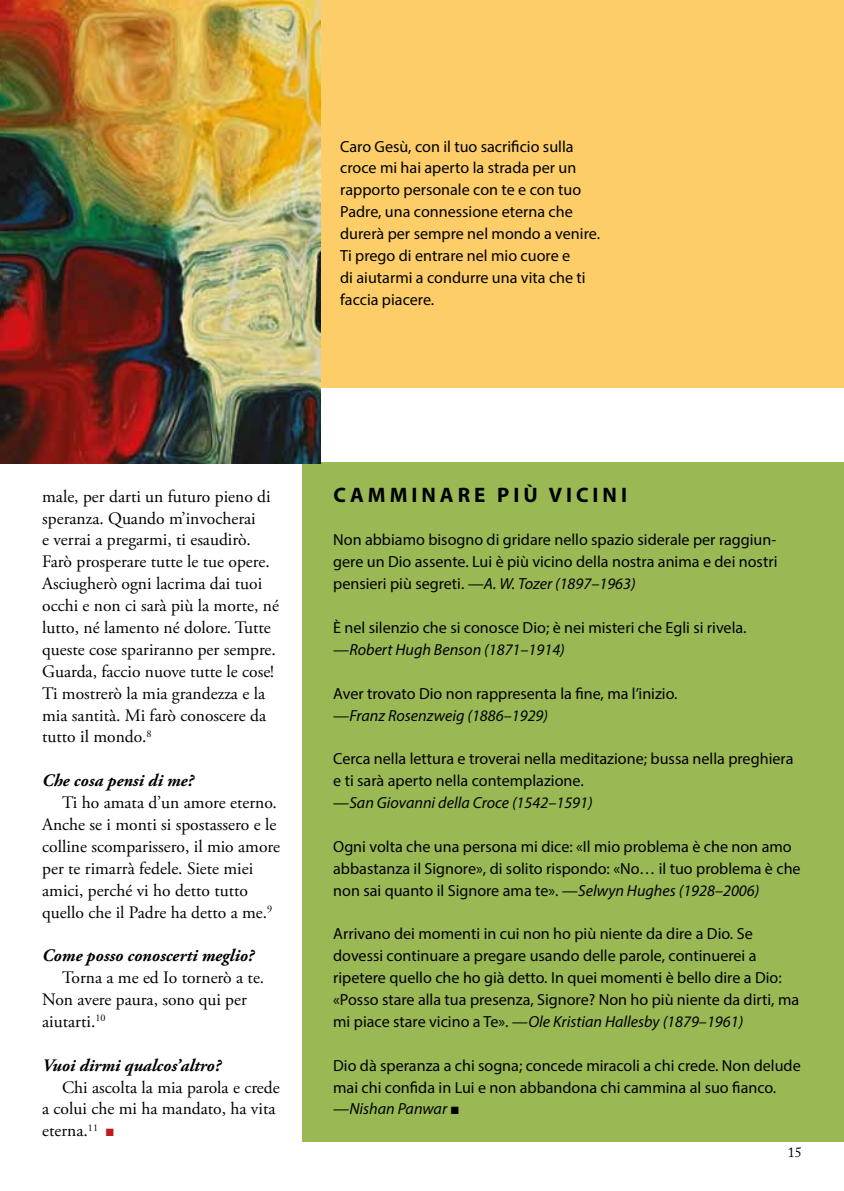
<style>
.page{position:relative;width:844px;height:1191px;background:#fff}
.page>*{position:absolute;margin:0;border:0;box-sizing:border-box;transform-origin:0 0}
.t1{font:700 21px "Myriad Pro";letter-spacing:.19em;color:#000}
.t2{font:17.5px/21.9px "Adobe Garamond Pro";color:#000}
.t3{font:italic 700 17.5px "Adobe Garamond Pro";color:#000}
.t4{font:16.1px/21.9px "Myriad Pro";color:#000}
.t5{font:italic 16.1px "Myriad Pro";color:#000}
.t6{font:14px "Adobe Caslon Pro";color:#000}
.s1{font-family:"Arial";font-size:15.75px;color:#be1823}
.s2{font-style:italic}
.s3{font-family:"Arial";font-size:15.75px}
</style>
<div class="page">
<div style="left:320px;top:0;width:523px;height:387px;background:#fdcd68"></div>
<div style="left:302px;top:462px;width:541px;height:679px;background:#9ab954"></div>
<img style="left:0;top:0;width:320px;height:463px">
<p class="t4" style="left:340px;top:135px;width:261px">Caro Gesù, con il tuo sacrificio sulla croce mi hai aperto la strada per un rapporto personale con te e con tuo<br>Padre, una connessione eterna che durerà per sempre nel mondo a venire.<br>Ti prego di entrare nel mio cuore e<br>di aiutarmi a condurre una vita che ti faccia piacere.</p>
<p class="t2" style="left:42px;top:486px;width:238px">male, per darti un futuro pieno di speranza. Quando m’invocherai<br>e verrai a pregarmi, ti esaudirò.<br>Farò prosperare tutte le tue opere.<br>Asciugherò ogni lacrima dai tuoi occhi e non ci sarà più la morte, né lutto, né lamento né dolore. Tutte queste cose spariranno per sempre.<br>Guarda, faccio nuove tutte le cose!<br>Ti mostrerò la mia grandezza e la mia santità. Mi farò conoscere da tutto il mondo.<sup>8</sup></p>
<p class="t3" style="left:42px;top:770px;width:153px">Che cosa pensi di me?</p>
<p class="t2" style="left:42px;top:792px;width:239px;text-indent:20px">Ti ho amata d’un amore eterno.<br>Anche se i monti si spostassero e le colline scomparissero, il mio amore per te rimarrà fedele. Siete miei amici, perché vi ho detto tutto quello che il Padre ha detto a me.<sup>9</sup></p>
<p class="t3" style="left:42px;top:945px;width:213px">Come posso conoscerti meglio?</p>
<p class="t2" style="left:42px;top:967px;width:223px;text-indent:20px">Torna a me ed Io tornerò a te.<br>Non avere paura, sono qui per aiutarti.<sup>10</sup></p>
<p class="t3" style="left:42px;top:1055px;width:180px">Vuoi dirmi qualcos’altro?</p>
<p class="t2" style="left:42px;top:1076px;width:239px;text-indent:20px">Chi ascolta la mia parola e crede a colui che mi ha mandato, ha vita eterna.<sup>11</sup> <span class="s1">■</span></p>
<h1 class="t1" style="left:333px;top:481px;width:105px">CAMMINAR</h1>
<h1 class="t1" style="left:474px;top:481px;width:154px">E PIÙ VICIN I</h1>
<p class="t4" style="left:333px;top:529px;width:445px;text-align:justify">Non abbiamo bisogno di gridare nello spazio siderale per raggiun&shy;gere un Dio assente. Lui è più vicino della nostra anima e dei nostri pensieri più segreti. —<span class="s2">A. W. Tozer (1897–1963)</span></p>
<p class="t4" style="left:333px;top:616px;width:415px">È nel silenzio che si conosce Dio; è nei misteri che Egli si rivela.</p>
<p class="t5" style="left:333px;top:639px;width:233px">—Robert Hugh Benson (1871–1914)</p>
<p class="t4" style="left:333px;top:682px;width:346px">Aver trovato Dio non rappresenta la fine, ma l’inizio. —<span class="s2">Franz Rosenzweig (1886–1929)</span></p>
<p class="t4" style="left:333px;top:747px;width:461px">Cerca nella lettura e troverai nella meditazione; bussa nella preghiera e ti sarà aperto nella contemplazione.<br>—<span class="s2">San Giovanni della Croce (1542–1591)</span></p>
<p class="t4" style="left:333px;top:835px;width:469px">Ogni volta che una persona mi dice: «Il mio problema è che non amo abbastanza il Signore», di solito rispondo: «No… il tuo problema è che non sai quanto il Signore ama te». <span class="s2">—Selwyn Hughes (1928–2006)</span></p>
<p class="t4" style="left:333px;top:922px;width:467px">Arrivano dei momenti in cui non ho più niente da dire a Dio. Se dovessi continuare a pregare usando delle parole, continuerei a ripetere quello che ho già detto. In quei momenti è bello dire a Dio: «Posso stare alla tua presenza, Signore? Non ho più niente da dirti, ma mi piace stare vicino a Te». <span class="s2">—Ole Kristian Hallesby (1879–1961)</span></p>
<p class="t4" style="left:333px;top:1054px;width:469px">Dio dà speranza a chi sogna; concede miracoli a chi crede. Non delude mai chi confida in Lui e non abbandona chi cammina al suo fianco. <span class="s2">—Nishan Panwar</span> <span class="s3">■</span></p>
<p class="t6" style="left:787px;top:1144px;width:15px">15</p>
</div>
